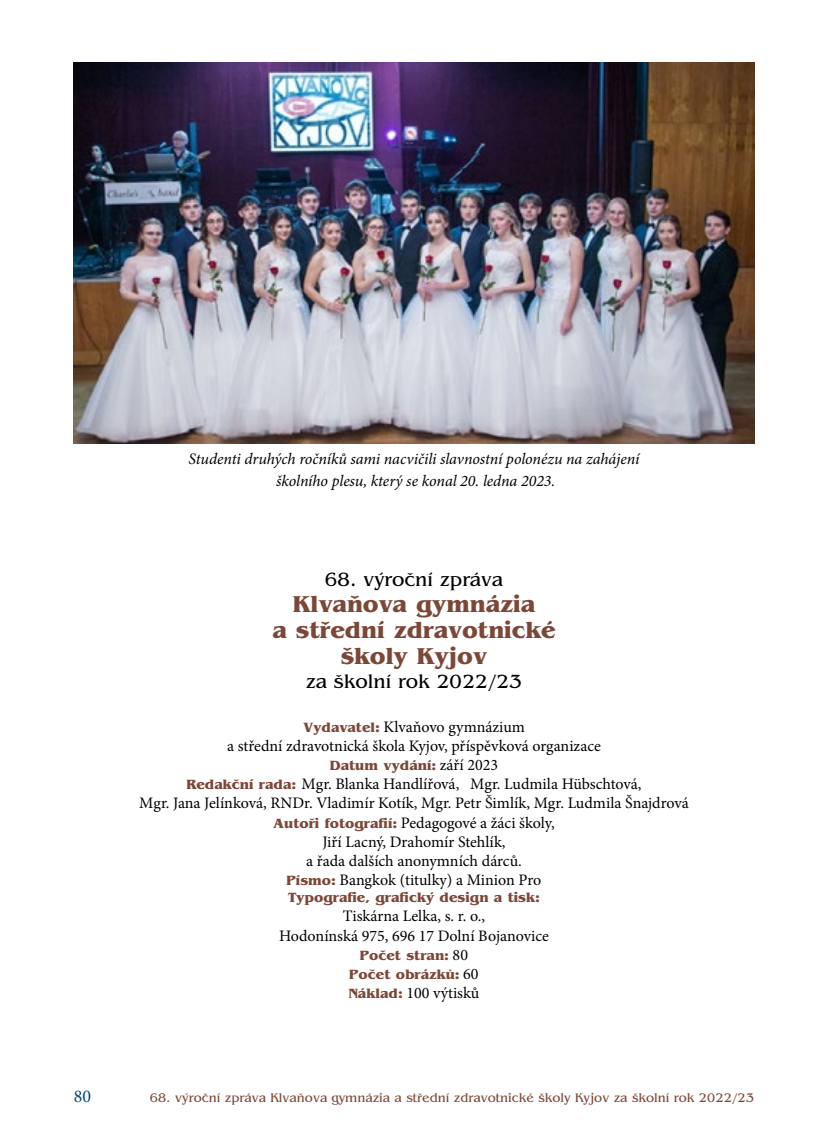
<style>
.page{position:relative;width:828px;height:1146px;background:#fff}
.page>*{position:absolute;margin:0;border:0;box-sizing:border-box;transform-origin:0 0}
.t1{font:700 24px/26px "Bangkok";color:#7c4737;text-align:center}
.t2{font:20px "Bangkok";color:#000}
.t3{font:18px "Minion Pro";color:#004876}
.t4{font:16px/19.2px "Minion Pro";color:#000;text-align:center}
.t5{font:italic 16px/21.2px "Minion Pro";letter-spacing:-.005em;color:#000;text-align:center}
.t6{font:700 14px/19.2px "Bangkok";color:#7c4737;text-align:center}
.t7{font:13px "Bangkok";color:#7c4737}
.s1{font-family:"Bangkok";font-weight:700;font-size:14px;color:#7c4737}
.s2{font-family:"Minion Pro";font-weight:400;font-size:16px;color:#000}
</style>
<div class="page">
<img style="left:74px;top:62px;width:680px;height:381px">
<p class="t5" style="left:188px;top:448px;width:452px">Studenti druhých ročníků sami nacvičili slavnostní polonézu na zahájení školního plesu, který se konal 20. ledna 2023.</p>
<p class="t2" style="left:325px;top:569px;width:180px">68. výroční zpráva</p>
<h1 class="t1" style="left:272px;top:591px;width:285px">Klvaňova gymnázia<br>a střední zdravotnické školy Kyjov</h1>
<p class="t2" style="left:306px;top:671px;width:218px">za školní rok 2022/23</p>
<p class="t4" style="left:227px;top:716px;width:375px"><span class="s1">Vydavatel:</span> Klvaňovo gymnázium<br>a střední zdravotnická škola Kyjov, příspěvková organizace</p>
<p class="t6" style="left:330px;top:755px;width:170px">Datum vydání: <span class="s2">září 2023</span></p>
<p class="t4" style="left:139px;top:774px;width:551px"><span class="s1">Redakční rada:</span> Mgr. Blanka Handlířová, Mgr. Ludmila Hübschtová,<br>Mgr. Jana Jelínková, RNDr. Vladimír Kotík, Mgr. Petr Šimlík, Mgr. Ludmila Šnajdrová <span class="s1">Autoři fotografií:</span> Pedagogové a žáci školy,<br>Jiří Lacný, Drahomír Stehlík,<br>a řada dalších anonymních dárců.<br><span class="s1">Písmo:</span> Bangkok (titulky) a Minion Pro</p>
<p class="t6" style="left:288px;top:887px;width:253px">Typografie, grafický design a tisk:</p>
<p class="t4" style="left:279px;top:906px;width:271px">Tiskárna Lelka, s. r. o.,<br>Hodonínská 975, 696 17 Dolní Bojanovice</p>
<p class="t6" style="left:349px;top:945px;width:131px">Počet stran: <span class="s2">80<br></span>Počet obrázků: <span class="s2">60</span></p>
<p class="t4" style="left:349px;top:983px;width:132px"><span class="s1">Náklad:</span> 100 výtisků</p>
<p class="t3" style="left:74px;top:1084px;width:19px">80</p>
<p class="t7" style="left:150px;top:1090px;width:606px">68. výroční zpráva Klvaňova gymnázia a střední zdravotnické školy Kyjov za školní rok 2022/23</p>
</div>
